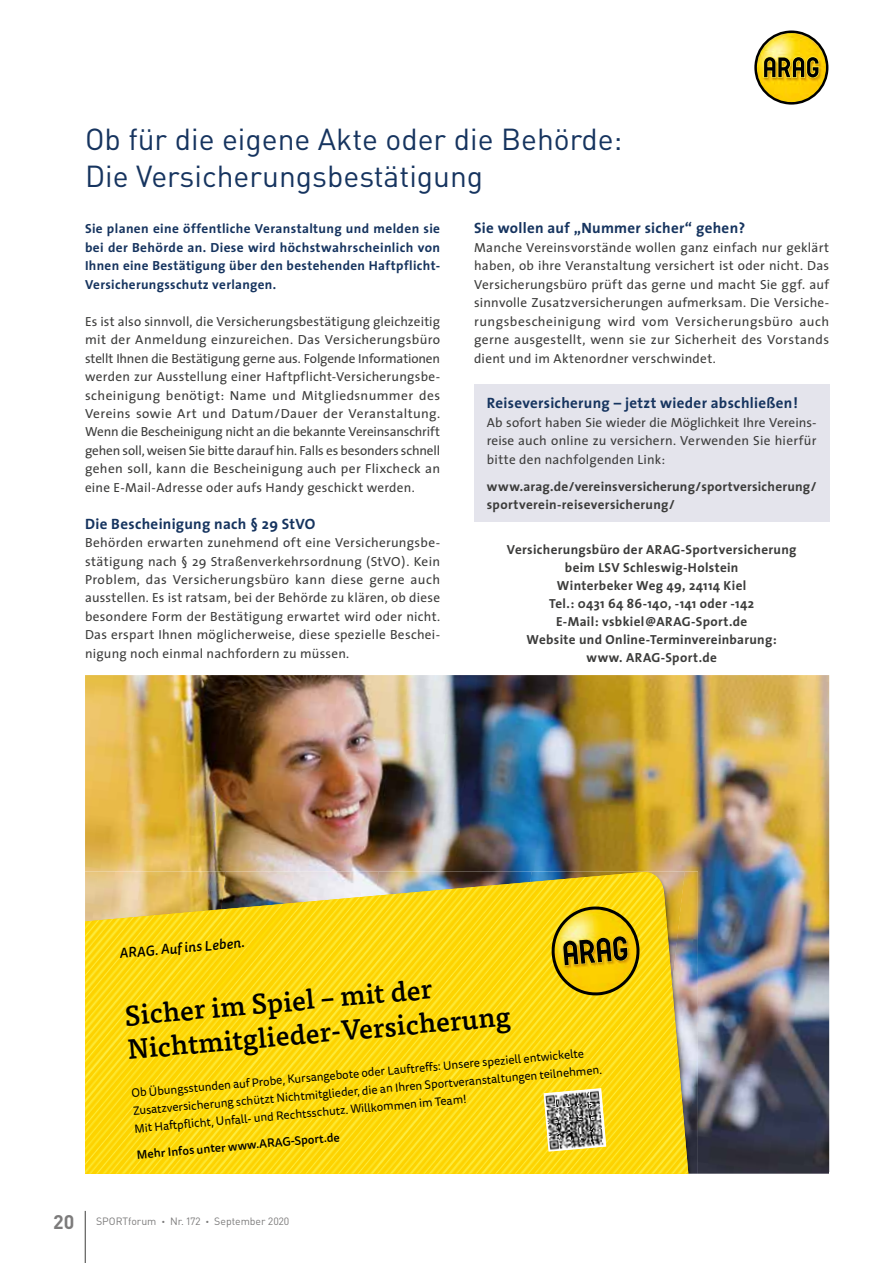
<style>
.page{position:relative;width:893px;height:1263px;background:#fff}
.page>*{position:absolute;margin:0;border:0;box-sizing:border-box;transform-origin:0 0}
.t1{font:30px/36px "DINOT";color:#16345f}
.t2{font:500 27.6px/33.9px "Tisa OT";color:#000}
.t3{font:700 15px "The Sans";letter-spacing:.02em;color:#16345f}
.t4{font:italic 500 13.8px "Tisa Sans OT";color:#000}
.t5{font:13.2px/18.5px "The Sans";letter-spacing:.02em;color:#3c3c3b;text-align:justify}
.t6{font:700 13.2px/18px "The Sans";letter-spacing:.025em;color:#3c3c3b;text-align:center}
.t7{font:700 13.2px/18.5px "The Sans";letter-spacing:.025em;color:#16345f;text-align:justify}
.t8{font:11.85px/17.7px "Tisa Sans OT";color:#000}
.t9{font:500 11.85px "Tisa Sans OT";color:#000}
.t10{font:10.5px "DINOT";color:#7c7b7b}
.s1{font-weight:700;font-size:19.5px}
.s2{font-weight:900}
</style>
<div class="page">
<hr style="left:85px;top:1211px;width:1px;height:52px;background:#3c3c3b">
<svg style="left:754px;top:31px;width:74px;height:74px"></svg>
<img style="left:757px;top:33px;width:69px;height:69px;border-radius:35px">
<svg style="left:763px;top:56px;width:56px;height:22px"></svg>
<img style="left:85px;top:675px;width:744px;height:499px">
<img style="left:692px;top:871px;width:6px;height:303px">
<img style="left:85px;top:872px;width:603px;height:302px">
<svg style="left:550px;top:905px;width:91px;height:92px;background:#c8a912"></svg>
<img style="left:544px;top:1088px;width:62px;height:63px">
<div style="left:474px;top:385px;width:355px;height:137px;background:#e4e4ec"></div>
<h1 class="t1" style="left:85px;top:120px;width:539px">Ob für die eigene Akte oder die Behörde:<br>Die Versicherungsbestätigung</h1>
<p class="t7" style="left:85px;top:219px;width:357px">Sie planen eine öffentliche Veranstaltung und melden sie bei der Behörde an. Diese wird höchstwahrscheinlich von Ihnen eine Bestätigung über den bestehenden Haftpflicht-Versicherungsschutz verlangen.</p>
<p class="t5" style="left:85px;top:312px;width:357px">Es ist also sinnvoll, die Versicherungsbestätigung gleichzeitig mit der Anmeldung einzureichen. Das Versicherungsbüro stellt Ihnen die Bestätigung gerne aus. Folgende Informationen werden zur Ausstellung einer Haftpflicht-Versicherungsbe&shy;scheinigung benötigt: Name und Mitgliedsnummer des Vereins sowie Art und Datum/Dauer der Veranstaltung.<br>Wenn die Bescheinigung nicht an die bekannte Vereinsanschrift gehen soll, weisen Sie bitte darauf hin. Falls es besonders schnell gehen soll, kann die Bescheinigung auch per Flixcheck an eine E-Mail-Adresse oder aufs Handy geschickt werden.</p>
<p class="t3" style="left:85px;top:511px;width:232px">Die Bescheinigung nach § 29 StVO</p>
<p class="t5" style="left:85px;top:533px;width:357px">Behörden erwarten zunehmend oft eine Versicherungsbe&shy;stätigung nach § 29 Straßenverkehrsordnung (StVO). Kein Problem, das Versicherungsbüro kann diese gerne auch ausstellen. Es ist ratsam, bei der Behörde zu klären, ob diese besondere Form der Bestätigung erwartet wird oder nicht.<br>Das erspart Ihnen möglicherweise, diese spezielle Beschei&shy;nigung noch einmal nachfordern zu müssen.</p>
<p class="t3" style="left:474px;top:216px;width:273px">Sie wollen auf „Nummer sicher“ gehen?</p>
<p class="t5" style="left:474px;top:238px;width:357px">Manche Vereinsvorstände wollen ganz einfach nur geklärt haben, ob ihre Veranstaltung versichert ist oder nicht. Das Versicherungsbüro prüft das gerne und macht Sie ggf. auf sinnvolle Zusatzversicherungen aufmerksam. Die Versiche&shy;rungsbescheinigung wird vom Versicherungsbüro auch gerne ausgestellt, wenn sie zur Sicherheit des Vorstands dient und im Aktenordner verschwindet.</p>
<p class="t3" style="left:487px;top:391px;width:313px">Reiseversicherung – jetzt wieder abschließen!</p>
<p class="t5" style="left:487px;top:413px;width:331px">Ab sofort haben Sie wieder die Möglichkeit Ihre Vereins&shy;reise auch online zu versichern. Verwenden Sie hierfür bitte den nachfolgenden Link:</p>
<p class="t6" style="left:487px;top:477px;width:331px;line-height:18.5px;text-align:left">www.arag.de/vereinsversicherung/sportversicherung/ sportverein-reiseversicherung/</p>
<p class="t6" style="left:507px;top:541px;width:291px">Versicherungsbüro der ARAG-Sportversicherung beim LSV Schleswig-Holstein<br>Winterbeker Weg 49, 24114 Kiel<br>Tel.: 0431 64 86-140, -141 oder -142<br>E-Mail: vsbkiel@ARAG-Sport.de<br>Website und Online-Terminvereinbarung: www. ARAG-Sport.de</p>
<p class="t4" style="left:119px;top:945px;width:127px;rotate:-5deg">ARAG. Auf ins Leben.</p>
<h2 class="t2" style="left:123px;top:999px;width:386px;rotate:-5deg">Sicher im Spiel – mit der<br>Nichtmitglieder-Versicherung</h2>
<p class="t8" style="left:131px;top:1085px;width:475px;rotate:-5deg">Ob Übungsstunden auf Probe, Kursangebote oder Lauftreffs: Unsere speziell ent wickelte<br>Zusatzversicherung schützt N ichtm itglieder, die an Ihren Sportveranstaltungen teilnehm en.<br>M it H aftpflicht, Unfall- und Rechtsschutz.W illkom m en im Team !</p>
<p class="t9" style="left:136px;top:1147px;width:205px;rotate:-5deg">Mehr Infos unter www.ARAG-Sport.de</p>
<p class="t10" style="left:53px;top:1214px;width:238px"><span class="s1">20</span> SPORTforum <span class="s2">·</span> Nr. 172 <span class="s2">·</span> September 2020</p>
</div>
